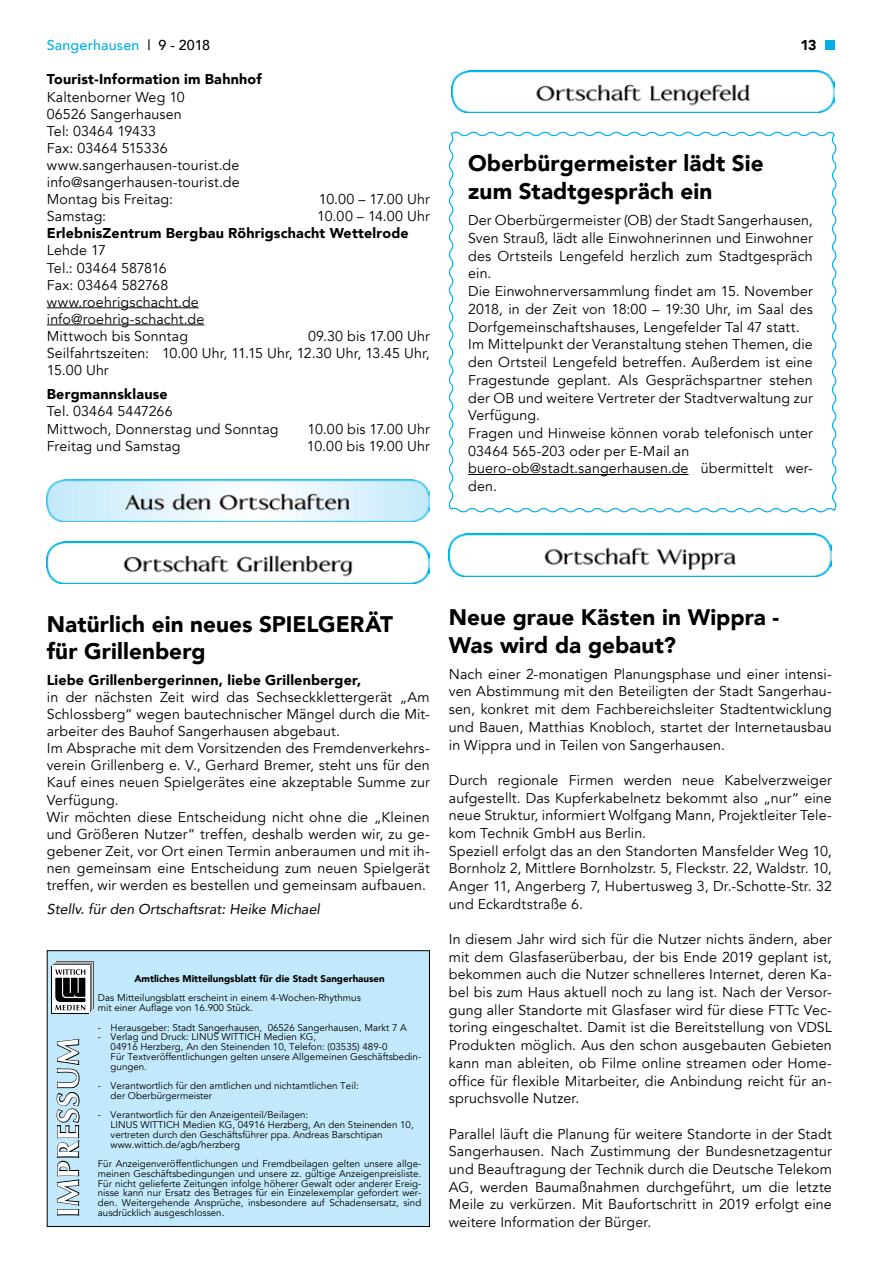
<style>
.page{position:relative;width:881px;height:1263px;background:#fff}
.page>*{position:absolute;margin:0;border:0;box-sizing:border-box;transform-origin:0 0}
.t1{font:700 30px "Optima LT";letter-spacing:.05em;color:#fff}
.t2{font:900 22.5px/27.6px "Avenir";color:#000}
.t3{font:14.25px/17.7px "Avenir";letter-spacing:.01em;color:#000}
.t4{font:900 14.25px "Avenir";letter-spacing:.015em;color:#000}
.t5{font:italic 14.25px "Avenir";color:#000}
.t6{font:500 14.25px "Avenir";letter-spacing:.01em;color:#00afea}
.t7{font:9.75px/9.8px "Avenir";color:#000}
.t8{font:900 9.75px "Avenir";color:#000}
.s1{color:#000}
</style>
<div class="page">
<div style="left:824px;top:40px;width:9px;height:9px;background:#00afea"></div>
<img style="left:448px;top:534px;width:383px;height:42px">
<img style="left:451px;top:70px;width:382px;height:43px">
<hr style="left:47px;top:307px;width:152px;height:1px;background:#000">
<hr style="left:47px;top:325px;width:157px;height:1px;background:#000">
<img style="left:47px;top:479px;width:382px;height:43px">
<img style="left:47px;top:541px;width:382px;height:43px">
<div style="left:47px;top:950px;width:382px;height:277px;background:#c2e9fb;border:1px solid #000"></div>
<svg style="left:56px;top:1038px;width:24px;height:178px"></svg>
<div style="left:51px;top:966px;width:38px;height:48px;background:#000"></div>
<div style="left:52px;top:966px;width:36px;height:47px;background:#fff"></div>
<svg style="left:53px;top:961px;width:41px;height:51px"></svg>
<svg style="left:448px;top:131px;width:389px;height:382px"></svg>
<hr style="left:468px;top:474px;width:220px;height:1px;background:#000">
<p class="t6" style="left:47px;top:33px;width:165px">Sangerhausen <span class="s1">| 9 - 2018</span></p>
<p class="t4" style="left:800px;top:33px;width:18px">13</p>
<p class="t4" style="left:47px;top:67px;width:216px">Tourist-Information im Bahnhof</p>
<p class="t3" style="left:47px;top:88px;width:194px;line-height:17.1px">Kaltenborner Weg 10<br>06526 Sangerhausen<br>Tel: 03464 19433<br>Fax: 03464 515336 www.sangerhausen-tourist.de info@sangerhausen-tourist.de<br>Montag bis Freitag:</p>
<p class="t3" style="left:319px;top:191px;width:112px">10.00 – 17.00 Uhr</p>
<p class="t3" style="left:47px;top:208px;width:61px">Samstag:</p>
<p class="t3" style="left:317px;top:208px;width:114px">10.00 – 14.00 Uhr</p>
<p class="t4" style="left:47px;top:221px;width:363px">ErlebnisZentrum Bergbau Röhrigschacht Wettelrode</p>
<p class="t3" style="left:47px;top:242px;width:159px;line-height:17.1px">Lehde 17<br>Tel.: 03464 587816<br>Fax: 03464 582768 www.roehrigschacht.de info@roehrig-schacht.de<br>Mittwoch bis Sonntag</p>
<p class="t3" style="left:47px;top:328px;width:384px;line-height:17.1px;text-align:justify;text-indent:261px">09.30 bis 17.00 Uhr Seilfahrtszeiten: 10.00 Uhr, 11.15 Uhr, 12.30 Uhr, 13.45 Uhr, 15.00 Uhr</p>
<p class="t4" style="left:47px;top:382px;width:122px">Bergmannsklause</p>
<p class="t3" style="left:47px;top:403px;width:233px;line-height:17.1px">Tel. 03464 5447266<br>Mittwoch, Donnerstag und Sonntag</p>
<p class="t3" style="left:307px;top:420px;width:124px">10.00 bis 17.00 Uhr</p>
<p class="t3" style="left:47px;top:437px;width:135px">Freitag und Samstag</p>
<p class="t3" style="left:307px;top:437px;width:124px">10.00 bis 19.00 Uhr</p>
<h2 class="t2" style="left:468px;top:149px;width:297px">Oberbürgermeister lädt Sie zum Stadtgespräch ein</h2>
<p class="t3" style="left:468px;top:212px;width:346px">Der Oberbürgermeister (OB) der Stadt Sangerhausen, Sven Strauß, lädt alle Einwohnerinnen und Einwohner des Ortsteils Lengefeld herzlich zum Stadtgespräch ein.<br>Die Einwohnerversammlung findet am 15. November 2018, in der Zeit von 18:00 – 19:30 Uhr, im Saal des Dorfgemeinschaftshauses, Lengefelder Tal 47 statt.<br>Im Mittelpunkt der Veranstaltung stehen Themen, die den Ortsteil Lengefeld betreffen. Außerdem ist eine Fragestunde geplant. Als Gesprächspartner stehen der OB und weitere Vertreter der Stadtverwaltung zur Verfügung.<br>Fragen und Hinweise können vorab telefonisch unter 03464 565-203 oder per E-Mail an buero-ob@stadt.sangerhausen.de übermittelt wer&shy;den.</p>
<h2 class="t2" style="left:47px;top:610px;width:348px;line-height:27px">Natürlich ein neues SPIELGERÄT für Grillenberg</h2>
<p class="t4" style="left:47px;top:668px;width:316px">Liebe Grillenbergerinnen, liebe Grillenberger,</p>
<p class="t3" style="left:47px;top:689px;width:384px;line-height:17.1px">in der nächsten Zeit wird das Sechseckklettergerät „Am Schlossberg“ wegen bautechnischer Mängel durch die Mit&shy;arbeiter des Bauhof Sangerhausen abgebaut.<br>Im Absprache mit dem Vorsitzenden des Fremdenverkehrs&shy;verein Grillenberg e. V., Gerhard Bremer, steht uns für den Kauf eines neuen Spielgerätes eine akzeptable Summe zur Verfügung.<br>Wir möchten diese Entscheidung nicht ohne die „Kleinen und Größeren Nutzer“ treffen, deshalb werden wir, zu ge&shy;gebener Zeit, vor Ort einen Termin anberaumen und mit ih&shy;nen gemeinsam eine Entscheidung zum neuen Spielgerät treffen, wir werden es bestellen und gemeinsam aufbauen.</p>
<p class="t5" style="left:47px;top:901px;width:274px">Stellv. für den Ortschaftsrat: Heike Michael</p>
<h1 class="t1" style="left:51px;top:1217px;width:180px;rotate:-90deg">IMPRESSUM</h1>
<p class="t8" style="left:134px;top:970px;width:252px">Amtliches Mitteilungsblatt für die Stadt Sangerhausen</p>
<p class="t7" style="left:98px;top:993px;width:264px">Das Mitteilungsblatt erscheint in einem 4-Wochen-Rhythmus mit einer Auflage von 16.900 Stück.</p>
<p class="t7" style="left:98px;top:1022px;width:310px">- Herausgeber: Stadt Sangerhausen, 06526 Sangerhausen, Markt 7 A</p>
<p class="t7" style="left:111px;top:1032px;width:312px;text-indent:-13px">- Verlag und Druck: LINUS WITTICH Medien KG,<br>04916 Herzberg, An den Steinenden 10, Telefon: (03535) 489-0<br>Für Textveröffentlichungen gelten unsere Allgemeinen Geschäftsbedin&shy;gungen.</p>
<p class="t7" style="left:111px;top:1081px;width:249px;text-indent:-13px">- Verantwortlich für den amtlichen und nichtamtlichen Teil: der Oberbürgermeister</p>
<p class="t7" style="left:111px;top:1110px;width:304px;text-indent:-13px">- Verantwortlich für den Anzeigenteil/Beilagen:<br>LINUS WITTICH Medien KG, 04916 Herzberg, An den Steinenden 10, vertreten durch den Geschäftsführer ppa. Andreas Barschtipan www.wittich.de/agb/herzberg</p>
<p class="t7" style="left:98px;top:1159px;width:325px;text-align:justify">Für Anzeigenveröffentlichungen und Fremdbeilagen gelten unsere allge&shy;meinen Geschäftsbedingungen und unsere zz. gültige Anzeigenpreisliste.<br>Für nicht gelieferte Zeitungen infolge höherer Gewalt oder anderer Ereig&shy;nisse kann nur Ersatz des Betrages für ein Einzelexemplar gefordert wer&shy;den. Weitergehende Ansprüche, insbesondere auf Schadensersatz, sind</p>
<p class="t7" style="left:98px;top:1208px;width:128px">ausdrücklich ausgeschlossen.</p>
<h2 class="t2" style="left:448px;top:603px;width:332px">Neue graue Kästen in Wippra -<br>Was wird da gebaut?</h2>
<p class="t3" style="left:448px;top:665px;width:384px;text-align:justify">Nach einer 2-monatigen Planungsphase und einer intensi&shy;ven Abstimmung mit den Beteiligten der Stadt Sangerhau&shy;sen, konkret mit dem Fachbereichsleiter Stadtentwicklung und Bauen, Matthias Knobloch, startet der Internetausbau in Wippra und in Teilen von Sangerhausen.</p>
<p class="t3" style="left:448px;top:771px;width:384px">Durch regionale Firmen werden neue Kabelverzweiger aufgestellt. Das Kupferkabelnetz bekommt also „nur“ eine neue Struktur, informiert Wolfgang Mann, Projektleiter Tele&shy;kom Technik GmbH aus Berlin.<br>Speziell erfolgt das an den Standorten Mansfelder Weg 10, Bornholz 2, Mittlere Bornholzstr. 5, Fleckstr. 22, Waldstr. 10, Anger 11, Angerberg 7, Hubertusweg 3, Dr.-Schotte-Str. 32 und Eckardtstraße 6.</p>
<p class="t3" style="left:448px;top:930px;width:384px;text-align:justify">In diesem Jahr wird sich für die Nutzer nichts ändern, aber mit dem Glasfaserüberbau, der bis Ende 2019 geplant ist, bekommen auch die Nutzer schnelleres Internet, deren Ka&shy;bel bis zum Haus aktuell noch zu lang ist. Nach der Versor&shy;gung aller Standorte mit Glasfaser wird für diese FTTc Vec&shy;toring eingeschaltet. Damit ist die Bereitstellung von VDSL Produkten möglich. Aus den schon ausgebauten Gebieten kann man ableiten, ob Filme online streamen oder Home&shy;office für flexible Mitarbeiter, die Anbindung reicht für an&shy;spruchsvolle Nutzer.</p>
<p class="t3" style="left:448px;top:1125px;width:384px;text-align:justify">Parallel läuft die Planung für weitere Standorte in der Stadt Sangerhausen. Nach Zustimmung der Bundesnetzagentur und Beauftragung der Technik durch die Deutsche Telekom AG, werden Baumaßnahmen durchgeführt, um die letzte Meile zu verkürzen. Mit Baufortschritt in 2019 erfolgt eine weitere Information der Bürger.</p>
</div>
